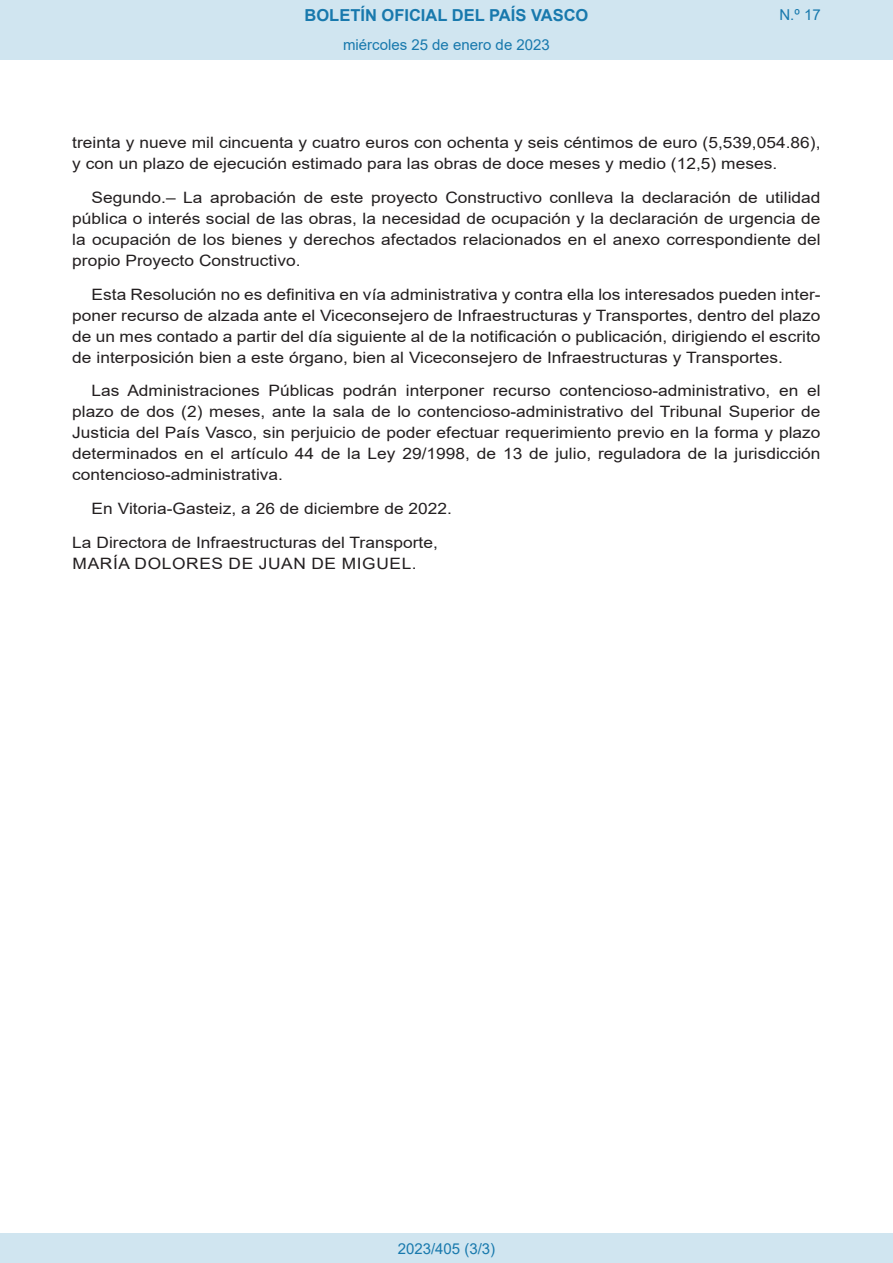
<style>
.page{position:relative;width:893px;height:1263px;background:#fff}
.page>*{position:absolute;margin:0;border:0;box-sizing:border-box;transform-origin:0 0}
.t1{font:700 16.5px "Arial";color:#1879ad}
.BOPVDetalle{font:15.6px/21px "Arial";color:#231f20;text-align:justify;scale:1.11 1}
.BOPVFirmaPuesto{font:15.6px "Arial";color:#231f20;scale:1.11 1}
.BOPVFirmaLugFec{font:15.6px "Arial";color:#231f20;scale:1.11 1}
.BOPVFirmaNombre{font:15.6px "Arial";letter-spacing:.035em;color:#231f20;scale:1.11 1}
.Paginacion_Centro{font:15px "Arial";color:#1879ad}
</style>
<div class="page">
<div style="left:0;top:0;width:893px;height:60px;background:#d0e5f0"></div>
<div style="left:0;top:1233px;width:893px;height:30px;background:#d0e5f0"></div>
<p class="t1" style="left:305px;top:3px;width:285px">BOLETÍN OFICIAL DEL PAÍS VASCO</p>
<p class="Paginacion_Centro" style="left:343px;top:35px;width:208px">miércoles 25 de enero de 2023</p>
<p class="Paginacion_Centro" style="left:779px;top:5px;width:43px">N.º 17</p>
<p class="BOPVDetalle" style="left:72px;top:132px;width:676px">treinta y nueve mil cincuenta y cuatro euros con ochenta y seis céntimos de euro (5,539,054.86), y con un plazo de ejecución estimado para las obras de doce meses y medio (12,5) meses.</p>
<p class="BOPVDetalle" style="left:72px;top:187px;width:676px;text-indent:19px">Segundo.– La aprobación de este proyecto Constructivo conlleva la declaración de utilidad pública o interés social de las obras, la necesidad de ocupación y la declaración de urgencia de la ocupación de los bienes y derechos afectados relacionados en el anexo correspondiente del propio Proyecto Constructivo.</p>
<p class="BOPVDetalle" style="left:72px;top:284px;width:676px;text-indent:19px">Esta Resolución no es definitiva en vía administrativa y contra ella los interesados pueden inter&shy;poner recurso de alzada ante el Viceconsejero de Infraestructuras y Transportes, dentro del plazo de un mes contado a partir del día siguiente al de la notificación o publicación, dirigiendo el escrito de interposición bien a este órgano, bien al Viceconsejero de Infraestructuras y Transportes.</p>
<p class="BOPVDetalle" style="left:72px;top:380px;width:676px;text-indent:19px">Las Administraciones Públicas podrán interponer recurso contencioso-administrativo, en el plazo de dos (2) meses, ante la sala de lo contencioso-administrativo del Tribunal Superior de Justicia del País Vasco, sin perjuicio de poder efectuar requerimiento previo en la forma y plazo determinados en el artículo 44 de la Ley 29/1998, de 13 de julio, reguladora de la jurisdicción contencioso-administrativa.</p>
<p class="BOPVFirmaLugFec" style="left:92px;top:498px;width:326px">En Vitoria-Gasteiz, a 26 de diciembre de 2022.</p>
<p class="BOPVFirmaPuesto" style="left:72px;top:532px;width:331px">La Directora de Infraestructuras del Transporte,</p>
<p class="BOPVFirmaNombre" style="left:73px;top:553px;width:311px">MARÍA DOLORES DE JUAN DE MIGUEL.</p>
<p class="Paginacion_Centro" style="left:398px;top:1238px;width:99px">2023/405 (3/3)</p>
</div>
